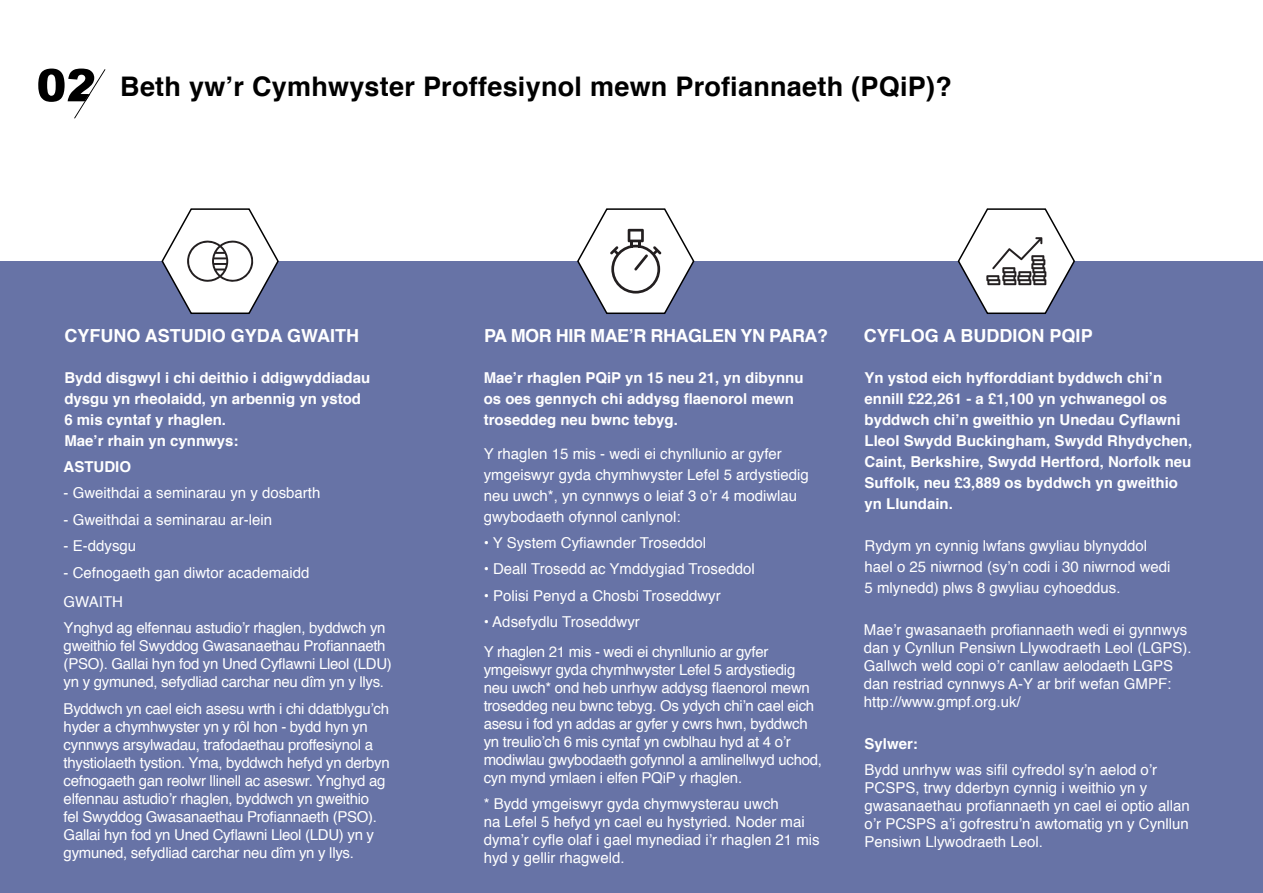
<style>
.page{position:relative;width:1263px;height:893px;background:#fff}
.page>*{position:absolute;margin:0;border:0;box-sizing:border-box;transform-origin:0 0}
.Main_title{font:700 27px "Helvetica";letter-spacing:.01em;color:#000}
.main_title_in_page_2{font:700 18px "Helvetica";color:#fff}
.main_title_in_page_2-2{font:700 18px "Helvetica";letter-spacing:-.025em;color:#fff}
.STUDY{font:15px/18px "Helvetica";letter-spacing:-.02em;color:#fff}
.STUDY-2{font:15px/18px "Helvetica";color:#fff}
.main_title_in_page_2-3{font:700 15px/21px "Helvetica";color:#fff}
.main_title_in_page_2-4{font:15px/21px "Helvetica";color:#fff}
.STUDY-3{font:700 15px "Helvetica";color:#fff}
</style>
<div class="page">
<div style="left:0;top:261px;width:1263px;height:632px;background:#6773a6"></div>
<svg style="left:161px;top:208px;width:118px;height:106px"></svg>
<svg style="left:577px;top:208px;width:118px;height:106px"></svg>
<svg style="left:957px;top:208px;width:118px;height:106px"></svg>
<svg style="left:38px;top:69px;width:67px;height:50px"></svg>
<p class="Main_title" style="left:120px;top:65px;width:833px">Beth yw’r Cymhwyster Proffesiynol mewn Profiannaeth (PQiP)?</p>
<p class="main_title_in_page_2" style="left:64px;top:321px;width:296px">CYFUNO ASTUDIO GYDA GWAITH</p>
<p class="main_title_in_page_2-2" style="left:484px;top:321px;width:345px">PA MOR HIR MAE’R RHAGLEN YN PARA?</p>
<p class="main_title_in_page_2" style="left:864px;top:321px;width:230px">CYFLOG A BUDDION PQIP</p>
<p class="main_title_in_page_2-3" style="left:64px;top:368px;width:307px">Bydd disgwyl i chi deithio i ddigwyddiadau dysgu yn rheolaidd, yn arbennig yn ystod<br>6 mis cyntaf y rhaglen.<br>Mae’r rhain yn cynnwys:</p>
<p class="STUDY-3" style="left:64px;top:454px;width:69px">ASTUDIO</p>
<p class="STUDY-2" style="left:64px;top:484px;width:258px">- Gweithdai a seminarau yn y dosbarth</p>
<p class="STUDY-2" style="left:64px;top:511px;width:210px">- Gweithdai a seminarau ar-lein</p>
<p class="STUDY" style="left:64px;top:537px;width:74px">- E-ddysgu</p>
<p class="STUDY-2" style="left:64px;top:564px;width:247px">- Cefnogaeth gan diwtor academaidd</p>
<p class="STUDY" style="left:64px;top:593px;width:61px">GWAITH</p>
<p class="STUDY" style="left:64px;top:619px;width:330px">Ynghyd ag elfennau astudio’r rhaglen, byddwch yn gweithio fel Swyddog Gwasanaethau Profiannaeth (PSO). Gallai hyn fod yn Uned Cyflawni Lleol (LDU) yn y gymuned, sefydliad carchar neu dîm yn y llys.</p>
<p class="STUDY" style="left:64px;top:700px;width:328px">Byddwch yn cael eich asesu wrth i chi ddatblygu’ch hyder a chymhwyster yn y rôl hon - bydd hyn yn cynnwys arsylwadau, trafodaethau proffesiynol a thystiolaeth tystion. Yma, byddwch hefyd yn derbyn cefnogaeth gan reolwr llinell ac aseswr. Ynghyd ag elfennau astudio’r rhaglen, byddwch yn gweithio<br>fel Swyddog Gwasanaethau Profiannaeth (PSO).<br>Gallai hyn fod yn Uned Cyflawni Lleol (LDU) yn y gymuned, sefydliad carchar neu dîm yn y llys.</p>
<p class="main_title_in_page_2-3" style="left:484px;top:368px;width:321px">Mae’r rhaglen PQiP yn 15 neu 21, yn dibynnu os oes gennych chi addysg flaenorol mewn troseddeg neu bwnc tebyg.</p>
<p class="main_title_in_page_2-4" style="left:484px;top:444px;width:327px">Y rhaglen 15 mis - wedi ei chynllunio ar gyfer ymgeiswyr gyda chymhwyster Lefel 5 ardystiedig neu uwch*, yn cynnwys o leiaf 3 o’r 4 modiwlau gwybodaeth ofynnol canlynol:</p>
<p class="STUDY-2" style="left:484px;top:534px;width:224px">• Y System Cyfiawnder Troseddol</p>
<p class="STUDY-2" style="left:484px;top:561px;width:272px">• Deall Trosedd ac Ymddygiad Troseddol</p>
<p class="STUDY-2" style="left:484px;top:587px;width:239px">• Polisi Penyd a Chosbi Troseddwyr</p>
<p class="STUDY-2" style="left:484px;top:614px;width:158px">• Adsefydlu Troseddwyr</p>
<p class="STUDY" style="left:484px;top:643px;width:340px">Y rhaglen 21 mis - wedi ei chynllunio ar gyfer ymgeiswyr gyda chymhwyster Lefel 5 ardystiedig neu uwch* ond heb unrhyw addysg flaenorol mewn troseddeg neu bwnc tebyg. Os ydych chi’n cael eich asesu i fod yn addas ar gyfer y cwrs hwn, byddwch yn treulio’ch 6 mis cyntaf yn cwblhau hyd at 4 o’r modiwlau gwybodaeth gofynnol a amlinellwyd uchod, cyn mynd ymlaen i elfen PQiP y rhaglen.</p>
<p class="STUDY-2" style="left:484px;top:795px;width:337px">* Bydd ymgeiswyr gyda chymwysterau uwch<br>na Lefel 5 hefyd yn cael eu hystyried. Noder mai dyma’r cyfle olaf i gael mynediad i’r rhaglen 21 mis hyd y gellir rhagweld.</p>
<p class="main_title_in_page_2-3" style="left:864px;top:368px;width:329px">Yn ystod eich hyfforddiant byddwch chi’n ennill £22,261 - a £1,100 yn ychwanegol os byddwch chi’n gweithio yn Unedau Cyflawni Lleol Swydd Buckingham, Swydd Rhydychen, Caint, Berkshire, Swydd Hertford, Norfolk neu Suffolk, neu £3,889 os byddwch yn gweithio yn Llundain.</p>
<p class="main_title_in_page_2-4" style="left:864px;top:536px;width:307px">Rydym yn cynnig lwfans gwyliau blynyddol hael o 25 niwrnod (sy’n codi i 30 niwrnod wedi<br>5 mlynedd) plws 8 gwyliau cyhoeddus.</p>
<p class="STUDY-2" style="left:864px;top:621px;width:329px">Mae’r gwasanaeth profiannaeth wedi ei gynnwys dan y Cynllun Pensiwn Llywodraeth Leol (LGPS).<br>Gallwch weld copi o’r canllaw aelodaeth LGPS dan restriad cynnwys A-Y ar brif wefan GMPF: http://www.gmpf.org.uk/</p>
<p class="STUDY-3" style="left:864px;top:731px;width:55px">Sylwer:</p>
<p class="STUDY-2" style="left:864px;top:761px;width:327px">Bydd unrhyw was sifil cyfredol sy’n aelod o’r PCSPS, trwy dderbyn cynnig i weithio yn y gwasanaethau profiannaeth yn cael ei optio allan o’r PCSPS a’i gofrestru’n awtomatig yn y Cynllun Pensiwn Llywodraeth Leol.</p>
</div>
